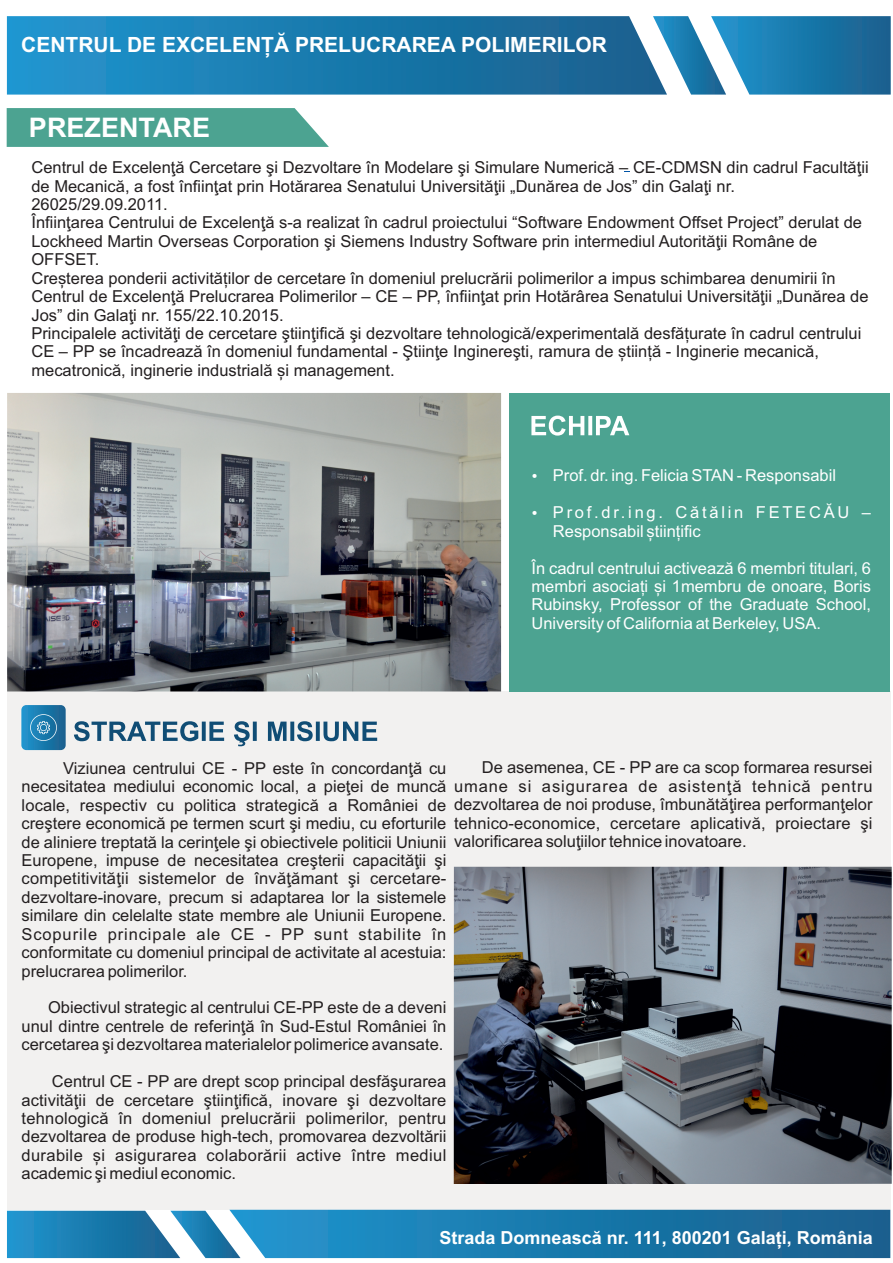
<style>
.page{position:relative;width:893px;height:1263px;background:#fff}
.page>*{position:absolute;margin:0;border:0;box-sizing:border-box;transform-origin:0 0}
.t1{font:700 27px "Arial";color:#fff}
.t2{font:700 21px "Arial";color:#fff}
.t3{font:700 18px "Arial";color:#fff}
.t4{font:16.5px/18.5px "Arial";color:#231f20;text-align:justify}
.t5{font:16.5px/18.5px "Arial";color:#fff;text-align:justify}
.t6{font:16.5px/18.5px "Arial";letter-spacing:.165em;color:#fff}
</style>
<div class="page">
<div style="left:7px;top:691px;width:883px;height:519px;background:#f2f1f0"></div>
<div style="left:21px;top:705px;width:45px;height:45px;background:linear-gradient(to right,#1f96d0,#175e8c);border-radius:5px"></div>
<svg style="left:30px;top:714px;width:27px;height:27px"></svg>
<svg style="left:74px;top:721px;width:303px;height:25px"></svg>
<svg style="left:7px;top:108px;width:322px;height:39px;background:#56a897"></svg>
<svg style="left:7px;top:16px;width:646px;height:79px;background:#1f7caf"></svg>
<svg style="left:653px;top:16px;width:238px;height:79px"></svg>
<svg style="left:7px;top:1210px;width:883px;height:48px;background:#2881b1"></svg>
<div style="left:509px;top:393px;width:381px;height:298px;background:#4ca391"></div>
<svg style="left:531px;top:416px;width:98px;height:20px"></svg>
<img style="left:7px;top:393px;width:494px;height:298px">
<img style="left:454px;top:867px;width:438px;height:317px">
<p class="t2" style="left:21px;top:37px;width:587px">CENTRUL DE EXCELENȚĂ PRELUCRAREA POLIMERILOR</p>
<h1 class="t1" style="left:29px;top:117px;width:183px">PREZENTARE</h1>
<p class="t4" style="left:31px;top:160px;width:839px;text-align:left">Centrul de Excelenţă Cercetare şi Dezvoltare în Modelare şi Simulare Numerică – CE-CDMSN din cadrul Facultăţii de Mecanică, a fost înfiinţat prin Hotărarea Senatului Universităţii „Dunărea de Jos” din Galaţi nr.<br>26025/29.09.2011.<br>Înfiinţarea Centrului de Excelenţă s-a realizat în cadrul proiectului “Software Endowment Offset Project” derulat de Lockheed Martin Overseas Corporation şi Siemens Industry Software prin intermediul Autorităţii Române de OFFSET.<br>Creșterea ponderii activităților de cercetare în domeniul prelucrării polimerilor a impus schimbarea denumirii în Centrul de Excelenţă Prelucrarea Polimerilor – CE – PP, înfiinţat prin Hotărârea Senatului Universităţii „Dunărea de Jos” din Galaţi nr. 155/22.10.2015.<br>Principalele activităţi de cercetare ştiinţifică şi dezvoltare tehnologică/experimentală desfățurate în cadrul centrului CE – PP se încadrează în domeniul fundamental - Ştiinţe Inginereşti, ramura de știință - Inginerie mecanică, mecatronică, inginerie industrială și management.</p>
<p class="t5" style="left:553px;top:468px;width:285px">Prof. dr. ing. Felicia STAN - Responsabil</p>
<p class="t6" style="left:553px;top:505px;width:319px">Prof.dr.ing. Cătălin FETECĂU –<br>Responsabil științific</p>
<p class="t5" style="left:531px;top:560px;width:341px">În cadrul centrului activează 6 membri titulari, 6 membri asociați și 1membru de onoare, Boris Rubinsky, Professor of the Graduate School, University of California at Berkeley, USA.</p>
<p class="t4" style="left:22px;top:760px;width:426px;text-indent:42px">Viziunea centrului CE - PP este în concordanţă cu necesitatea mediului economic local, a pieţei de muncă locale, respectiv cu politica strategică a României de creştere economică pe termen scurt şi mediu, cu eforturile de aliniere treptată la cerinţele şi obiectivele politicii Uniunii Europene, impuse de necesitatea creşterii capacităţii şi competitivităţii sistemelor de învăţămant şi cercetare&shy;dezvoltare-inovare, precum si adaptarea lor la sistemele similare din celelalte state membre ale Uniunii Europene.<br>Scopurile principale ale CE - PP sunt stabilite în conformitate cu domeniul principal de activitate al acestuia: prelucrarea polimerilor.</p>
<p class="t4" style="left:22px;top:1000px;width:426px;text-indent:27px">Obiectivul strategic al centrului CE-PP este de a deveni unul dintre centrele de referinţă în Sud-Estul României în cercetarea şi dezvoltarea materialelor polimerice avansate.</p>
<p class="t4" style="left:22px;top:1074px;width:426px;text-indent:30px">Centrul CE - PP are drept scop principal desfăşurarea activităţii de cercetare ştiinţifică, inovare şi dezvoltare tehnologică în domeniul prelucrării polimerilor, pentru dezvoltarea de produse high-tech, promovarea dezvoltării durabile și asigurarea colaborării active între mediul academic şi mediul economic.</p>
<p class="t4" style="left:454px;top:760px;width:420px;text-indent:28px">De asemenea, CE - PP are ca scop formarea resursei umane si asigurarea de asistenţă tehnică pentru dezvoltarea de noi produse, îmbunătăţirea performanţelor tehnico-economice, cercetare aplicativă, proiectare şi valorificarea soluţiilor tehnice inovatoare.</p>
<p class="t3" style="left:440px;top:1231px;width:435px">Strada Domnească nr. 111, 800201 Galați, România</p>
</div>
